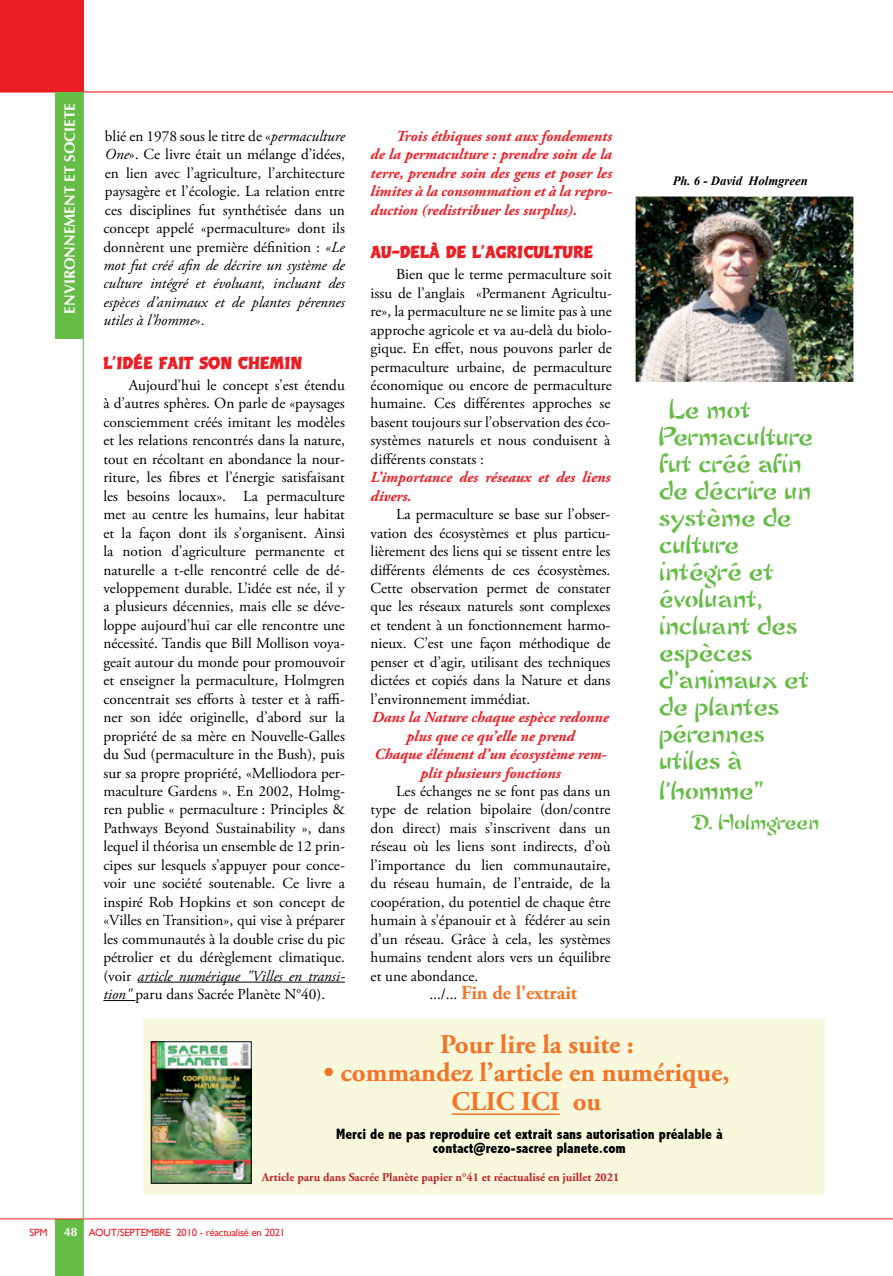
<style>
.page{position:relative;width:893px;height:1276px;background:#fff}
.page>*{position:absolute;margin:0;border:0;box-sizing:border-box;transform-origin:0 0}
.t1{font:700 27px/28.5px "Adobe Garamond Pro";color:#f37329;text-align:center}
.t2{font:22.5px/27px "Chow Fun";color:#65bc46}
.t3{font:700 19.5px "Adobe Garamond Pro";color:#f47421}
.t4{font:18px "Chow Fun";color:#65bc46}
.t5{font:15.3px/18.5px "Adobe Garamond Pro";color:#000;text-align:justify}
.t6{font:italic 700 15.3px/18.5px "Adobe Garamond Pro";color:#ed1d24;text-align:justify}
.t7{font:15.3px "Balder LL";color:#ed1d24}
.t8{font:800 condensed 15px/14.2px "Abadi";color:#000;text-align:center}
.t9{font:700 15px "Optima";color:#fff}
.t10{font:italic 700 12.75px "Times New Roman";color:#000}
.t11{font:700 12px "Adobe Garamond Pro";color:#c22127}
.t12{font:700 12px "Optima";color:#fff}
.t13{font:10.5px "Gill Sans";letter-spacing:-.02em;color:#ed1d24}
.s1{font-style:italic}
.s2{font-weight:400;font-size:15.3px;color:#000}
.s3{color:#fff}
</style>
<div class="page">
<div style="left:56px;top:1219px;width:27px;height:57px;background:#65bc46"></div>
<div style="left:0;top:0;width:84px;height:91px;background:#ed1d24"></div>
<hr style="left:0;top:1218px;width:893px;height:1px;background:#ed1d24">
<hr style="left:0;top:91px;width:893px;height:1px;background:#ed1d24">
<hr style="left:83px;top:93px;width:1px;height:1183px;background:#65bc46">
<div style="left:55px;top:93px;width:28px;height:246px;background:#65bc46"></div>
<hr style="left:138px;top:981px;width:207px;height:1px;background:#000">
<hr style="left:103px;top:1000px;width:33px;height:1px;background:#000">
<img style="left:637px;top:198px;width:215px;height:183px">
<div style="left:634px;top:195px;width:221px;height:189px;border:2px solid #fff"></div>
<div style="left:143px;top:1019px;width:682px;height:176px;background:#f8f8dd"></div>
<hr style="left:452px;top:1113px;width:108px;height:2px;background:#f37329">
<img style="left:153px;top:1043px;width:96px;height:138px">
<div style="left:151px;top:1041px;width:100px;height:142px;border:1px solid #000"></div>
<p class="t9" style="left:61px;top:313px;width:212px;rotate:-90deg">ENVIRONNEMENT ET SOCIETE</p>
<p class="t5" style="left:103px;top:127px;width:243px">blié en 1978 sous le titre de «<span class="s1">permaculture One</span>». Ce livre était un mélange d’idées, en lien avec l’agriculture, l’architecture paysagère et l’écologie. La relation entre ces disciplines fut synthétisée dans un concept appelé «permaculture» dont ils donnèrent une première définition : <span class="s1">«Le mot fut créé afin de décrire un système de culture intégré et évoluant, incluant des espèces d’animaux et de plantes pérennes utiles à l’homme</span>».</p>
<p class="t7" style="left:103px;top:352px;width:200px">L’IDÉE FAIT SON CHEMIN</p>
<p class="t5" style="left:103px;top:376px;width:243px;text-indent:26px">Aujourd’hui le concept s’est étendu à d’autres sphères. On parle de «paysages consciemment créés imitant les modèles et les relations rencontrés dans la nature, tout en récoltant en abondance la nour&shy;riture, les fibres et l’énergie satisfaisant les besoins locaux». La permaculture met au centre les humains, leur habitat et la façon dont ils s’organisent. Ainsi la notion d’agriculture permanente et naturelle a t-elle rencontré celle de dé&shy;veloppement durable. L’idée est née, il y a plusieurs décennies, mais elle se déve&shy;loppe aujourd’hui car elle rencontre une nécessité. Tandis que Bill Mollison voya&shy;geait autour du monde pour promouvoir et enseigner la permaculture, Holmgren concentrait ses efforts à tester et à raffi&shy;ner son idée originelle, d’abord sur la propriété de sa mère en Nouvelle-Galles du Sud (permaculture in the Bush), puis sur sa propre propriété, «Melliodora per&shy;maculture Gardens ». En 2002, Holmg&shy;ren publie « permaculture : Principles &amp; Pathways Beyond Sustainability », dans lequel il théorisa un ensemble de 12 prin&shy;cipes sur lesquels s’appuyer pour conce&shy;voir une société soutenable. Ce livre a inspiré Rob Hopkins et son concept de «Villes en Transition», qui vise à préparer les communautés à la double crise du pic pétrolier et du dérèglement climatique. (voir <span class="s1">article numérique "Villes en transi&shy;tion"</span> paru dans Sacrée Planète N°40).</p>
<p class="t6" style="left:371px;top:127px;width:243px;text-indent:26px">Trois éthiques sont aux fondements de la permaculture : prendre soin de la terre, prendre soin des gens et poser les limites à la consommation et à la repro&shy;duction (redistribuer les surplus).</p>
<p class="t7" style="left:371px;top:242px;width:224px">AU-DELÀ DE L’AGRICULTURE</p>
<p class="t5" style="left:371px;top:266px;width:243px;text-indent:26px">Bien que le terme permaculture soit issu de l’anglais «Permanent Agricultu&shy;re», la permaculture ne se limite pas à une approche agricole et va au-delà du biolo&shy;gique. En effet, nous pouvons parler de permaculture urbaine, de permaculture économique ou encore de permaculture humaine. Ces différentes approches se basent toujours sur l’observation des éco&shy;systèmes naturels et nous conduisent à différents constats :</p>
<p class="t6" style="left:371px;top:468px;width:241px">L’importance des réseaux et des liens divers.</p>
<p class="t5" style="left:371px;top:505px;width:241px;text-indent:26px">La permaculture se base sur l’obser&shy;vation des écosystèmes et plus particu&shy;lièrement des liens qui se tissent entre les différents éléments de ces écosystèmes.<br>Cette observation permet de constater que les réseaux naturels sont complexes et tendent à un fonctionnement harmo&shy;nieux. C’est une façon méthodique de penser et d’agir, utilisant des techniques dictées et copiés dans la Nature et dans l’environnement immédiat.</p>
<p class="t6" style="left:372px;top:708px;width:238px;text-align:center">Dans la Nature chaque espèce redonne plus que ce qu’elle ne prend<br>Chaque élément d’un écosystème rem&shy;plit plusieurs fonctions</p>
<p class="t5" style="left:371px;top:782px;width:241px;text-indent:26px">Les échanges ne se font pas dans un type de relation bipolaire (don/contre don direct) mais s’inscrivent dans un réseau où les liens sont indirects, d’où l’importance du lien communautaire, du réseau humain, de l’entraide, de la coopération, du potentiel de chaque être humain à s’épanouir et à fédérer au sein d’un réseau. Grâce à cela, les systèmes humains tendent alors vers un équilibre et une abondance.</p>
<p class="t3" style="left:429px;top:981px;width:149px"><span class="s2">.../...</span> Fin de l'extrait</p>
<p class="t10" style="left:673px;top:172px;width:137px">Ph. 6 - David Holmgreen</p>
<h2 class="t2" style="left:659px;top:396px;width:156px"><span class="s3">"</span>Le mot<br>Permaculture fut créé afin de décrire un système de culture intégré et évoluant, incluant des espèces d’animaux et de plantes pérennes utiles à</h2>
<h2 class="t2" style="left:659px;top:777px;width:106px">l’homme"</h2>
<p class="t4" style="left:691px;top:809px;width:129px">D. Holmgreen</p>
<h1 class="t1" style="left:440px;top:1030px;width:195px">Pour lire la suite :</h1>
<h1 class="t1" style="left:323px;top:1058px;width:407px">• commandez l’article en numérique,<br>CLIC ICI ou</h1>
<p class="t8" style="left:336px;top:1126px;width:388px">Merci de ne pas reproduire cet extrait sans autorisation préalable à contact@rezo-sacree planete.com</p>
<p class="t11" style="left:262px;top:1170px;width:359px">Article paru dans Sacrée Planète papier n°41 et réactualisé en juillet 2021</p>
<p class="t12" style="left:64px;top:1225px;width:15px">48</p>
<p class="t13" style="left:29px;top:1226px;width:20px">SPM</p>
<p class="t13" style="left:89px;top:1226px;width:198px">AOUT/SEPTEMBRE 2010 - réactualisé en 2021</p>
</div>
